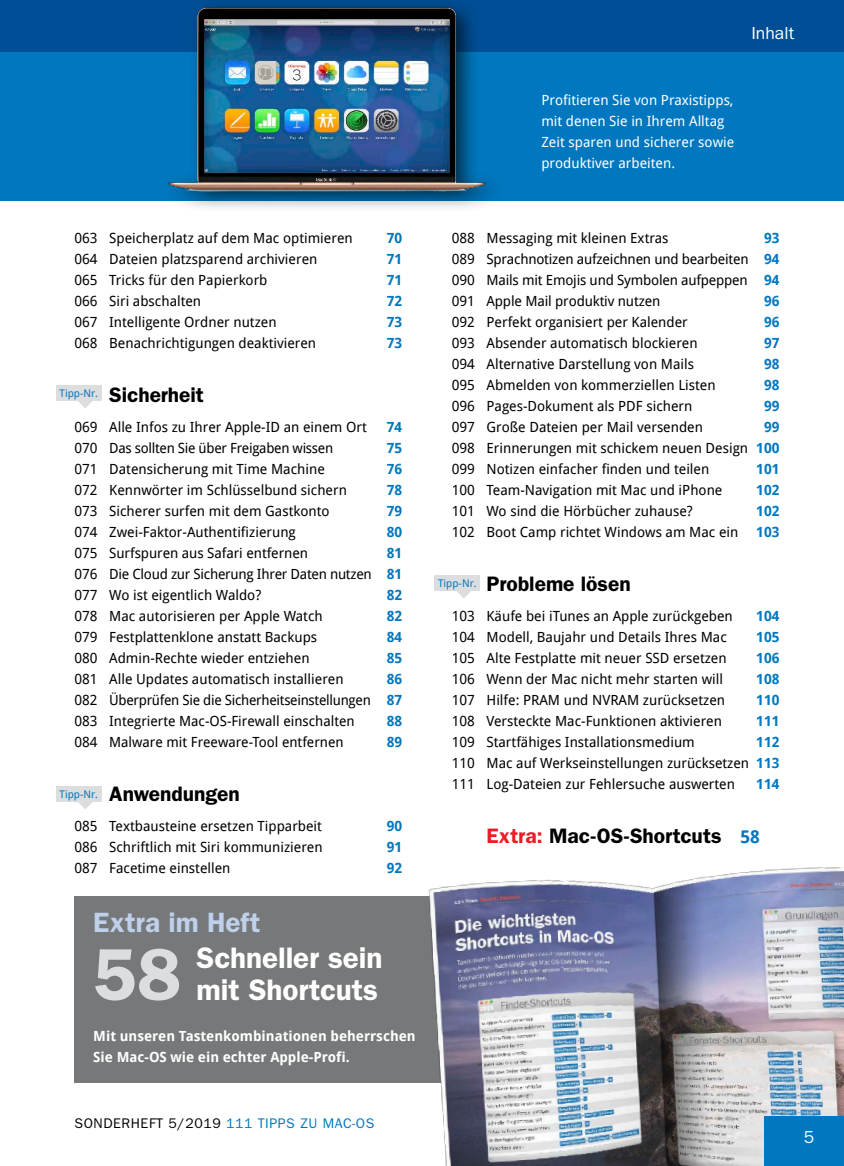
<style>
.page{position:relative;width:844px;height:1166px;background:#fff}
.page>*{position:absolute;margin:0;border:0;box-sizing:border-box;transform-origin:0 0}
.t1{font:600 73.5px "ITC Franklin Gothic Std";color:#dcddde}
.t2{font:600 29.75px/31.5px "ITC Franklin Gothic Std";letter-spacing:-.005em;color:#fff}
.t3{font:600 28px "ITC Franklin Gothic Std";color:#bfd0eb}
.t4{font:600 21px "ITC Franklin Gothic Std";color:#000}
.t5{font:17.5px "ITC Franklin Gothic Std";letter-spacing:.005em;color:#fff}
.t6{font:14px/21px "Droid Sans Pro";color:#000;text-align:justify}
.t7{font:14px/21px "Droid Sans Pro";color:#fff}
.t8{font:700 14px "Droid Sans Pro";color:#0077be}
.t9{font:700 14px/21px "Droid Sans Pro";color:#fff}
.t10{font:14px "Droid Sans Pro";letter-spacing:-.02em;color:#000}
.t11{font:14px "ITC Franklin Gothic Std";letter-spacing:.04em;color:#000}
.t12{font:10.5px "Droid Sans Pro";color:#0077be}
.s1{font-weight:700;color:#0077be}
.s2{color:#0077be}
.s3{color:#ec1b24}
.s4{font-family:"Droid Sans Pro";font-weight:700;font-size:17.5px;color:#0077be}
</style>
<div class="page">
<div style="left:74px;top:897px;width:769px;height:186px;background:#76787a"></div>
<div style="left:56px;top:385px;width:45px;height:16px;background:#dcddde"></div>
<svg style="left:78px;top:401px;width:14px;height:7px"></svg>
<img style="left:367px;top:867px;width:476px;height:299px">
<div style="left:0;top:51px;width:843px;height:150px;background:#0077be"></div>
<div style="left:0;top:0;width:843px;height:51px;background:#004e95"></div>
<img style="left:138px;top:5px;width:378px;height:203px">
<div style="left:764px;top:1117px;width:79px;height:49px;background:#0077be"></div>
<div style="left:56px;top:786px;width:45px;height:16px;background:#dcddde"></div>
<svg style="left:78px;top:802px;width:14px;height:7px"></svg>
<div style="left:434px;top:575px;width:45px;height:16px;background:#dcddde"></div>
<svg style="left:457px;top:591px;width:14px;height:7px"></svg>
<p class="t5" style="left:751px;top:23px;width:44px">Inhalt</p>
<p class="t7" style="left:541px;top:89px;width:194px">Profitieren Sie von Praxistipps, mit denen Sie in Ihrem Alltag<br>Zeit sparen und sicherer sowie produktiver arbeiten.</p>
<p class="t6" style="left:74px;top:227px;width:280px">063 Speicherplatz auf dem Mac optimieren</p>
<p class="t8" style="left:386px;top:228px;width:17px">70</p>
<p class="t6" style="left:74px;top:248px;width:244px">064 Dateien platzsparend archivieren</p>
<p class="t8" style="left:386px;top:249px;width:17px">71</p>
<p class="t6" style="left:74px;top:269px;width:194px">065 Tricks für den Papierkorb</p>
<p class="t8" style="left:386px;top:270px;width:17px">71</p>
<p class="t6" style="left:74px;top:290px;width:128px">066 Siri abschalten</p>
<p class="t8" style="left:386px;top:291px;width:17px">72</p>
<p class="t6" style="left:74px;top:311px;width:203px">067 Intelligente Ordner nutzen</p>
<p class="t8" style="left:386px;top:312px;width:17px">73</p>
<p class="t6" style="left:74px;top:332px;width:243px">068 Benachrichtigungen deaktivieren</p>
<p class="t8" style="left:386px;top:333px;width:17px">73</p>
<p class="t4" style="left:109px;top:382px;width:96px">Sicherheit</p>
<p class="t6" style="left:74px;top:416px;width:294px">069 Alle Infos zu Ihrer Apple-ID an einem Ort</p>
<p class="t8" style="left:386px;top:417px;width:17px">74</p>
<p class="t10" style="left:74px;top:438px;width:260px">070 Das sollten Sie über Freigaben wissen</p>
<p class="t8" style="left:386px;top:438px;width:17px">75</p>
<p class="t6" style="left:74px;top:458px;width:252px">071 Datensicherung mit Time Machine</p>
<p class="t8" style="left:386px;top:459px;width:17px">76</p>
<p class="t6" style="left:74px;top:479px;width:274px">072 Kennwörter im Schlüsselbund sichern</p>
<p class="t8" style="left:386px;top:480px;width:17px">78</p>
<p class="t6" style="left:74px;top:500px;width:256px">073 Sicherer surfen mit dem Gastkonto</p>
<p class="t8" style="left:386px;top:501px;width:17px">79</p>
<p class="t6" style="left:74px;top:521px;width:223px">074 Zwei-Faktor-Authentifizierung</p>
<p class="t8" style="left:386px;top:522px;width:17px">80</p>
<p class="t6" style="left:74px;top:542px;width:235px">075 Surfspuren aus Safari entfernen</p>
<p class="t12" style="left:60px;top:386px;width:40px">Tipp-Nr.</p>
<p class="t6" style="left:74px;top:542px;width:329px;text-indent:312px"><span class="s1">81<br></span>076 Die Cloud zur Sicherung Ihrer Daten nutzen <span class="s1">81<br></span>077 Wo ist eigentlich Waldo?</p>
<p class="t8" style="left:386px;top:585px;width:17px">82</p>
<p class="t6" style="left:74px;top:605px;width:250px">078 Mac autorisieren per Apple Watch</p>
<p class="t8" style="left:386px;top:606px;width:17px">82</p>
<p class="t6" style="left:74px;top:626px;width:244px">079 Festplattenklone anstatt Backups</p>
<p class="t8" style="left:386px;top:627px;width:17px">84</p>
<p class="t6" style="left:74px;top:647px;width:236px">080 Admin-Rechte wieder entziehen</p>
<p class="t8" style="left:386px;top:648px;width:17px">85</p>
<p class="t6" style="left:74px;top:668px;width:270px">081 Alle Updates automatisch installieren</p>
<p class="t6" style="left:74px;top:668px;width:329px;text-indent:312px"><span class="s1">86<br></span>082 Überprüfen Sie die Sicherheitseinstellungen <span class="s1">87<br></span>083 Integrierte Mac-OS-Firewall einschalten</p>
<p class="t8" style="left:386px;top:711px;width:17px">88</p>
<p class="t6" style="left:74px;top:731px;width:270px">084 Malware mit Freeware-Tool entfernen</p>
<p class="t8" style="left:386px;top:732px;width:17px">89</p>
<p class="t4" style="left:109px;top:781px;width:132px">Anwendungen</p>
<p class="t6" style="left:74px;top:815px;width:249px">085 Textbausteine ersetzen Tipparbeit</p>
<p class="t8" style="left:386px;top:816px;width:17px">90</p>
<p class="t6" style="left:74px;top:836px;width:250px">086 Schriftlich mit Siri kommunizieren</p>
<p class="t8" style="left:386px;top:837px;width:17px">91</p>
<p class="t6" style="left:74px;top:857px;width:157px">087 Facetime einstellen</p>
<p class="t8" style="left:386px;top:858px;width:17px">92</p>
<p class="t12" style="left:60px;top:787px;width:40px">Tipp-Nr.</p>
<p class="t3" style="left:93px;top:905px;width:168px">Extra im Heft</p>
<p class="t1" style="left:93px;top:931px;width:89px">58</p>
<p class="t9" style="left:93px;top:1025px;width:324px">Mit unseren Tastenkombinationen beherrschen<br>Sie Mac-OS wie ein echter Apple-Profi.</p>
<p class="t2" style="left:196px;top:942px;width:187px">Schneller sein mit Shortcuts</p>
<p class="t11" style="left:74px;top:1115px;width:301px">SONDERHEFT 5/2019 <span class="s2">111 TIPPS ZU MAC-OS</span></p>
<p class="t6" style="left:451px;top:227px;width:218px">088 Messaging mit kleinen Extras</p>
<p class="t6" style="left:451px;top:227px;width:329px;text-indent:312px"><span class="s1">93<br></span>089 Sprachnotizen aufzeichnen und bearbeiten <span class="s1">94<br></span>090 Mails mit Emojis und Symbolen aufpeppen <span class="s1">94<br></span>091 Apple Mail produktiv nutzen</p>
<p class="t8" style="left:763px;top:291px;width:17px">96</p>
<p class="t6" style="left:451px;top:311px;width:237px">092 Perfekt organisiert per Kalender</p>
<p class="t8" style="left:763px;top:312px;width:17px">96</p>
<p class="t6" style="left:451px;top:332px;width:247px">093 Absender automatisch blockieren</p>
<p class="t8" style="left:763px;top:333px;width:17px">97</p>
<p class="t6" style="left:451px;top:353px;width:244px">094 Alternative Darstellung von Mails</p>
<p class="t8" style="left:763px;top:354px;width:17px">98</p>
<p class="t6" style="left:451px;top:374px;width:265px">095 Abmelden von kommerziellen Listen</p>
<p class="t8" style="left:763px;top:375px;width:17px">98</p>
<p class="t6" style="left:451px;top:395px;width:242px">096 Pages-Dokument als PDF sichern</p>
<p class="t8" style="left:763px;top:396px;width:17px">99</p>
<p class="t6" style="left:451px;top:416px;width:253px">097 Große Dateien per Mail versenden</p>
<p class="t6" style="left:451px;top:416px;width:329px;text-indent:312px"><span class="s1">99<br></span>098 Erinnerungen mit schickem neuen Design <span class="s1">100<br></span>099 Notizen einfacher finden und teilen</p>
<p class="t8" style="left:756px;top:459px;width:25px">101</p>
<p class="t6" style="left:451px;top:479px;width:272px">100 Team-Navigation mit Mac und iPhone</p>
<p class="t8" style="left:756px;top:480px;width:25px">102</p>
<p class="t6" style="left:451px;top:500px;width:242px">101 Wo sind die Hörbücher zuhause?</p>
<p class="t8" style="left:756px;top:501px;width:25px">102</p>
<p class="t6" style="left:451px;top:521px;width:288px">102 Boot Camp richtet Windows am Mac ein</p>
<p class="t8" style="left:756px;top:522px;width:25px">103</p>
<p class="t4" style="left:486px;top:571px;width:146px">Probleme lösen</p>
<p class="t6" style="left:451px;top:605px;width:282px">103 Käufe bei iTunes an Apple zurückgeben</p>
<p class="t8" style="left:756px;top:606px;width:25px">104</p>
<p class="t6" style="left:451px;top:626px;width:276px">104 Modell, Baujahr und Details Ihres Mac</p>
<p class="t8" style="left:756px;top:627px;width:25px">105</p>
<p class="t6" style="left:451px;top:647px;width:276px">105 Alte Festplatte mit neuer SSD ersetzen</p>
<p class="t8" style="left:756px;top:648px;width:25px">106</p>
<p class="t6" style="left:451px;top:668px;width:273px">106 Wenn der Mac nicht mehr starten will</p>
<p class="t8" style="left:756px;top:669px;width:25px">108</p>
<p class="t6" style="left:451px;top:689px;width:275px">107 Hilfe: PRAM und NVRAM zurücksetzen</p>
<p class="t8" style="left:756px;top:690px;width:25px">110</p>
<p class="t6" style="left:451px;top:710px;width:272px">108 Versteckte Mac-Funktionen aktivieren</p>
<p class="t8" style="left:756px;top:711px;width:25px">111</p>
<p class="t6" style="left:451px;top:731px;width:244px">109 Startfähiges Installationsmedium</p>
<p class="t12" style="left:438px;top:576px;width:40px">Tipp-Nr.</p>
<p class="t6" style="left:451px;top:731px;width:329px;text-indent:304px"><span class="s1">112<br></span>110 Mac auf Werkseinstellungen zurücksetzen <span class="s1">113<br></span>111 Log-Dateien zur Fehlersuche auswerten</p>
<p class="t8" style="left:756px;top:774px;width:25px">114</p>
<p class="t4" style="left:486px;top:823px;width:275px"><span class="s3">Extra:</span> Mac-OS-Shortcuts <span class="s4">58</span></p>
<p class="t5" style="left:803px;top:1127px;width:12px">5</p>
</div>
